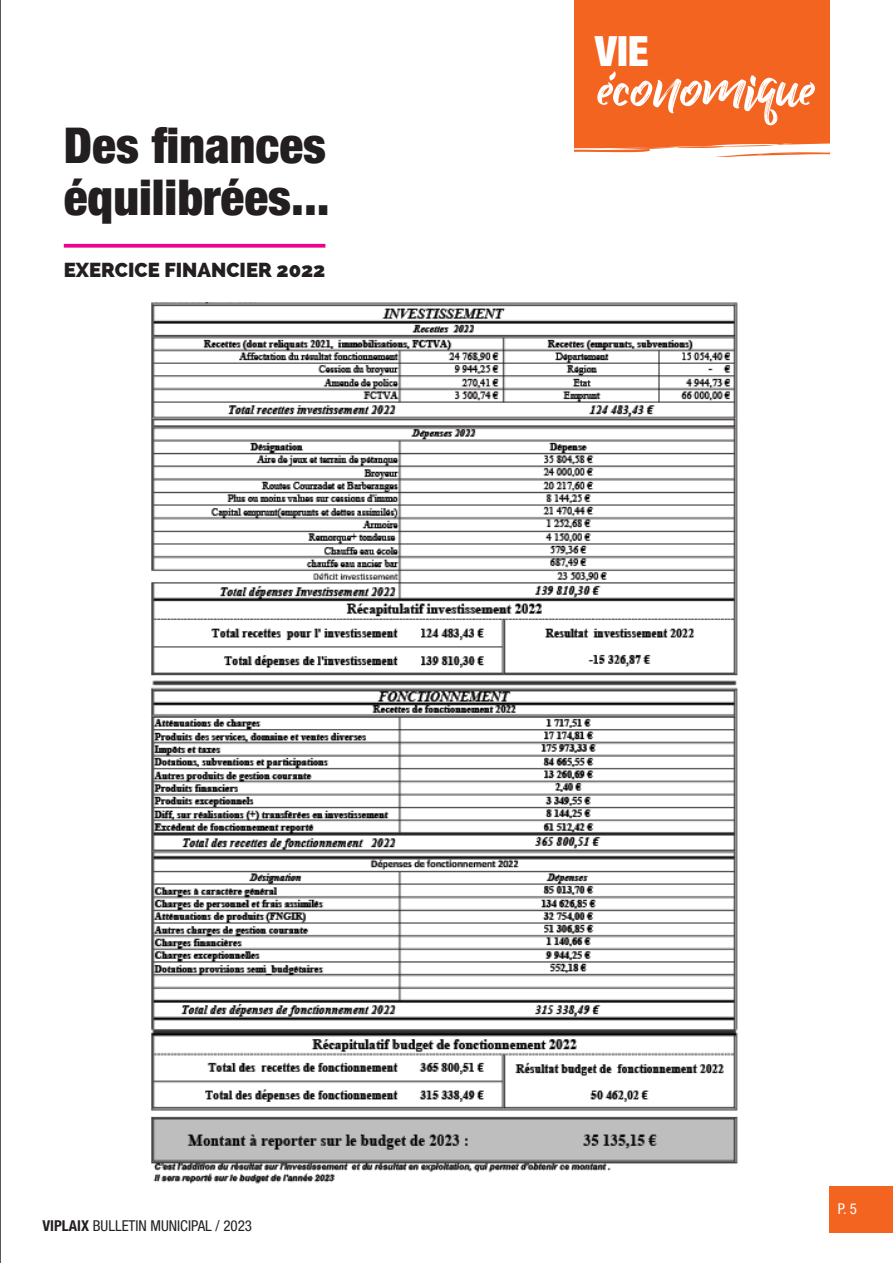
<style>
.page{position:relative;width:893px;height:1263px;background:#fff}
.page>*{position:absolute;margin:0;border:0;box-sizing:border-box;transform-origin:0 0}
.t1{font:70.95px "Billy Ohio";color:#fff}
.t2{font:900 condensed 49.5px/52.5px "Helvetica Neue LT Std";color:#231f20}
.t3{font:900 condensed 41.85px "Helvetica Neue LT Std";color:#fff}
.t4{font:800 20.25px "Raleway";color:#231f20}
.t5{font:condensed 15px "Helvetica Neue";color:#231f20}
.t6{font:condensed 15px "Helvetica Neue";color:#fff}
.s1{font-weight:700}
</style>
<div class="page">
<div style="left:829px;top:1186px;width:64px;height:47px;background:#f36421"></div>
<div style="left:574px;top:0;width:255px;height:158px;background:#f36421"></div>
<svg style="left:574px;top:143px;width:255px;height:15px"></svg>
<svg style="left:609px;top:71px;width:7px;height:9px"></svg>
<img style="left:151px;top:303px;width:587px;height:881px">
<svg style="left:64px;top:244px;width:261px;height:4px"></svg>
<hr style="left:0;top:0;width:1px;height:1263px;background:#231f20">
<p class="t2" style="left:64px;top:124px;width:267px">Des finances équilibrées...</p>
<p class="t4" style="left:64px;top:258px;width:263px">EXERCICE FINANCIER 2022</p>
<p class="t3" style="left:595px;top:36px;width:55px">VIE</p>
<p class="t1" style="left:597px;top:39px;width:219px">economique</p>
<p class="t5" style="left:43px;top:1220px;width:211px"><span class="s1">VIPLAIX</span> BULLETIN MUNICIPAL / 2023</p>
<p class="t6" style="left:838px;top:1203px;width:21px">P. 5</p>
</div>
